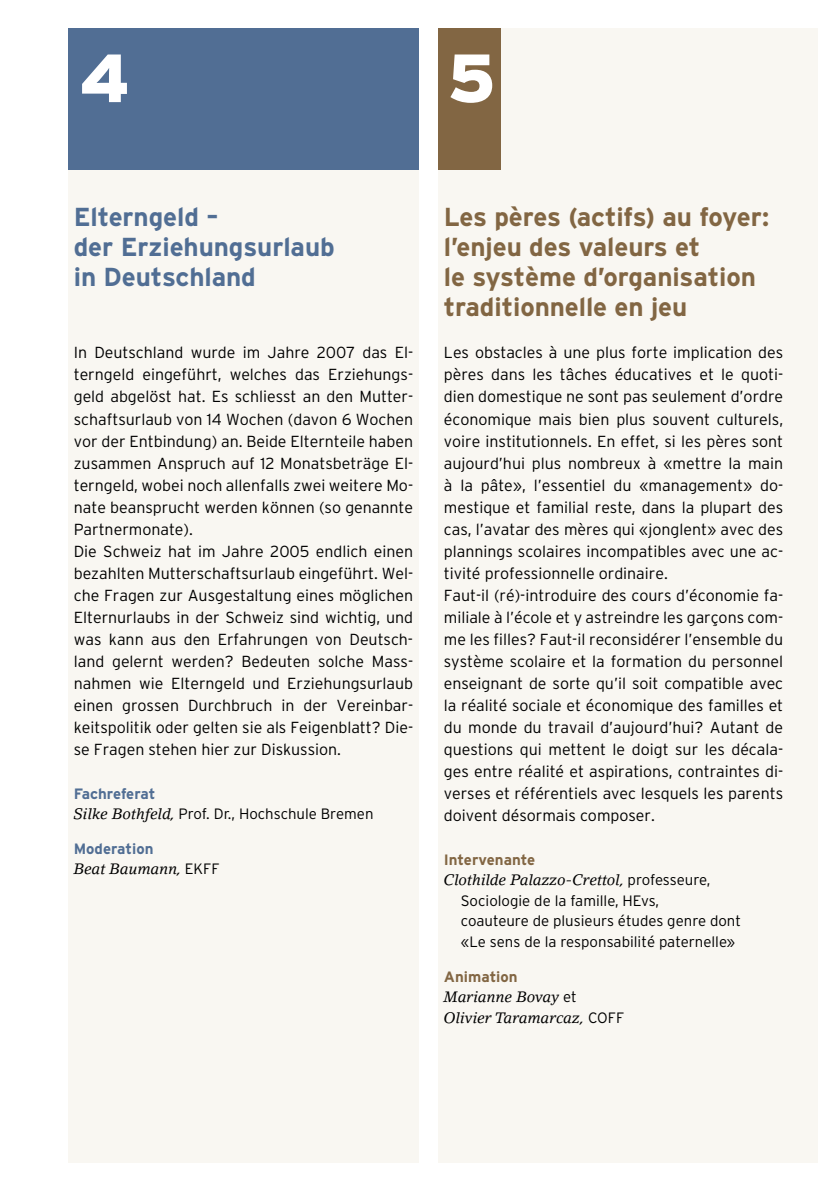
<style>
.page{position:relative;width:840px;height:1191px;background:#fff}
.page>*{position:absolute;margin:0;border:0;box-sizing:border-box;transform-origin:0 0}
.t1{font:900 68px "Interstate";color:#fff}
.t2{font:700 26px/30px "Interstate";letter-spacing:-.005em;color:#826643}
.t3{font:700 26px/30px "Interstate";letter-spacing:-.005em;color:#516e94}
.t4{font:300 16px/22px "Interstate";color:#000}
.t5{font:300 15px/20.6px "Interstate";color:#000}
.t6{font:italic 15px/20.6px "Lino Letter";color:#000}
.t7{font:700 15px "Interstate";color:#826643}
.t8{font:700 15px "Interstate";color:#516e94}
.s1{font-weight:700;color:#516e94}
.s2{font-family:"Lino Letter";font-weight:400;font-style:italic}
.s3{font-family:"Interstate";font-weight:300;font-style:normal}
</style>
<div class="page">
<div style="left:68px;top:28px;width:350px;height:1134px;background:#f9f7f2"></div>
<div style="left:438px;top:28px;width:378px;height:1134px;background:#f9f7f2"></div>
<div style="left:68px;top:28px;width:350px;height:142px;background:#516e94"></div>
<div style="left:438px;top:28px;width:62px;height:142px;background:#826643"></div>
<h1 class="t1" style="left:79px;top:39px;width:52px">4</h1>
<h1 class="t1" style="left:447px;top:39px;width:50px">5</h1>
<h2 class="t3" style="left:74px;top:202px;width:262px">Elterngeld –<br>der Erziehungsurlaub in Deutschland</h2>
<h2 class="t2" style="left:443px;top:202px;width:326px">Les pères (actifs) au foyer: l’enjeu des valeurs et<br>le système d’organisation traditionnelle en jeu</h2>
<p class="t4" style="left:74px;top:342px;width:341px">In Deutschland wurde im Jahre 2007 das El&shy;terngeld eingeführt, welches das Erziehungs&shy;geld abgelöst hat. Es schliesst an den Mutter&shy;schaftsurlaub von 14 Wochen (davon 6 Wochen vor der Entbindung) an. Beide Elternteile haben zusammen Anspruch auf 12 Monatsbeträge El&shy;terngeld, wobei noch allenfalls zwei weitere Mo&shy;nate beansprucht werden können (so genannte Partnermonate).<br>Die Schweiz hat im Jahre 2005 endlich einen bezahlten Mutterschaftsurlaub eingeführt. Wel&shy;che Fragen zur Ausgestaltung eines möglichen Elternurlaubs in der Schweiz sind wichtig, und was kann aus den Erfahrungen von Deutsch&shy;land gelernt werden? Bedeuten solche Mass&shy;nahmen wie Elterngeld und Erziehungsurlaub einen grossen Durchbruch in der Vereinbar&shy;keitspolitik oder gelten sie als Feigenblatt? Die&shy;se Fragen stehen hier zur Diskussion.</p>
<p class="t5" style="left:74px;top:783px;width:301px"><span class="s1">Fachreferat<br></span><span class="s2">Silke Bothfeld,</span> Prof. Dr., Hochschule Bremen</p>
<p class="t8" style="left:74px;top:840px;width:81px">Moderation</p>
<p class="t6" style="left:74px;top:859px;width:147px">Beat Baumann, <span class="s3">EKFF</span></p>
<p class="t4" style="left:443px;top:342px;width:341px">Les obstacles à une plus forte implication des pères dans les tâches éducatives et le quoti&shy;dien domestique ne sont pas seulement d’ordre économique mais bien plus souvent culturels, voire institutionnels. En effet, si les pères sont aujourd’hui plus nombreux à «mettre la main à la pâte», l’essentiel du «management» do&shy;mestique et familial reste, dans la plupart des cas, l’avatar des mères qui «jonglent» avec des plannings scolaires incompatibles avec une ac&shy;tivité professionnelle ordinaire.<br>Faut-il (ré)-introduire des cours d’économie fa&shy;miliale à l’école et y astreindre les garçons com&shy;me les filles? Faut-il reconsidérer l’ensemble du système scolaire et la formation du personnel enseignant de sorte qu’il soit compatible avec la réalité sociale et économique des familles et du monde du travail d’aujourd’hui? Autant de questions qui mettent le doigt sur les décala&shy;ges entre réalité et aspirations, contraintes di&shy;verses et référentiels avec lesquels les parents doivent désormais composer.</p>
<p class="t7" style="left:443px;top:851px;width:93px">Intervenante</p>
<p class="t6" style="left:443px;top:869px;width:268px">Clothilde Palazzo-Crettol, <span class="s3">professeure,</span></p>
<p class="t5" style="left:460px;top:890px;width:281px">Sociologie de la famille, HEvs,<br>coauteure de plusieurs études genre dont «Le sens de la responsabilité paternelle»</p>
<p class="t7" style="left:443px;top:968px;width:75px">Animation</p>
<p class="t6" style="left:443px;top:986px;width:182px">Marianne Bovay <span class="s3">et<br></span>Olivier Taramarcaz, <span class="s3">COFF</span></p>
</div>
